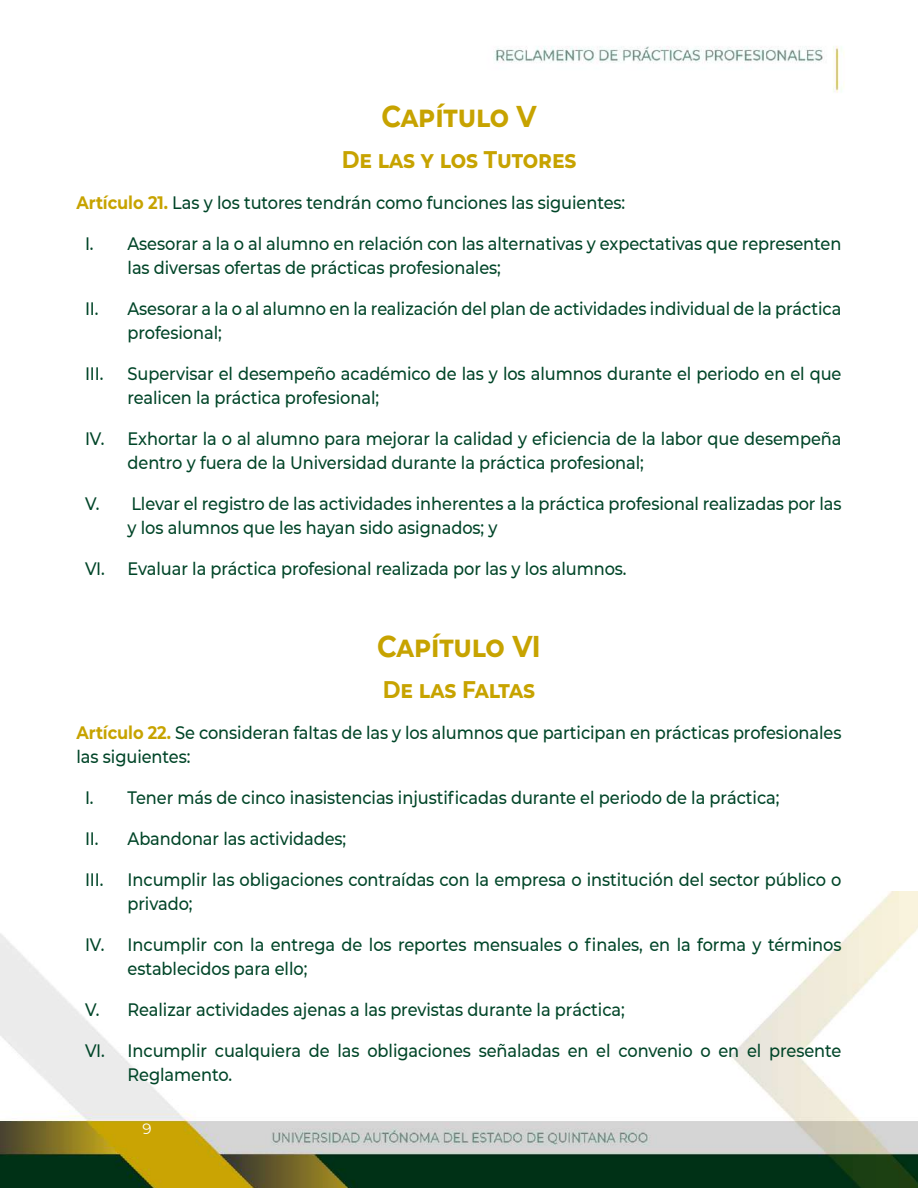
<style>
.page{position:relative;width:918px;height:1188px;background:#fff}
.page>*{position:absolute;margin:0;border:0;box-sizing:border-box;transform-origin:0 0}
.t1{font:700 30px "Montserrat";letter-spacing:.005em;color:#c7a300;scale:.9 1}
.t2{font:700 24px "Montserrat";letter-spacing:.035em;color:#c7a300;scale:.9 1}
.t3{font:500 18px/24px "Montserrat";letter-spacing:-.005em;color:#004528;scale:.9 1}
.t4{font:15px "Montserrat";color:#fff}
.s1{font-weight:700;color:#c7a300}
</style>
<div class="page">
<img style="left:0;top:892px;width:918px;height:296px">
<img style="left:494px;top:46px;width:350px;height:47px">
<h1 class="t1" style="left:381px;top:95px;width:174px">Capítulo V</h1>
<h2 class="t2" style="left:342px;top:142px;width:262px">De las y los Tutores</h2>
<p class="t3" style="left:77px;top:190px;width:611px"><span class="s1">Artículo 21.</span> Las y los tutores tendrán como funciones las siguientes:</p>
<p class="t3" style="left:128px;top:231px;width:795px;text-indent:-43px">I. Asesorar a la o al alumno en relación con las alternativas y expectativas que representen las diversas ofertas de prácticas profesionales;</p>
<p class="t3" style="left:128px;top:296px;width:795px;text-indent:-43px">II. Asesorar a la o al alumno en la realización del plan de actividades individual de la práctica profesional;</p>
<p class="t3" style="left:85px;top:361px;width:22px">III.</p>
<p class="t3" style="left:128px;top:361px;width:795px">Supervisar el desempeño académico de las y los alumnos durante el periodo en el que realicen la práctica profesional;</p>
<p class="t3" style="left:128px;top:426px;width:795px;text-indent:-43px">IV. Exhortar la o al alumno para mejorar la calidad y eficiencia de la labor que desempeña dentro y fuera de la Universidad durante la práctica profesional;</p>
<p class="t3" style="left:128px;top:491px;width:795px;text-indent:-43px">V. Llevar el registro de las actividades inherentes a la práctica profesional realizadas por las y los alumnos que les hayan sido asignados; y</p>
<p class="t3" style="left:85px;top:556px;width:603px">VI. Evaluar la práctica profesional realizada por las y los alumnos.</p>
<h1 class="t1" style="left:377px;top:625px;width:183px">Capítulo VI</h1>
<h2 class="t2" style="left:383px;top:672px;width:171px">De las Faltas</h2>
<p class="t3" style="left:77px;top:720px;width:851px"><span class="s1">Artículo 22.</span> Se consideran faltas de las y los alumnos que participan en prácticas profesionales las siguientes:</p>
<p class="t3" style="left:85px;top:785px;width:773px">I. Tener más de cinco inasistencias injustificadas durante el periodo de la práctica;</p>
<p class="t3" style="left:85px;top:826px;width:292px">II. Abandonar las actividades;</p>
<p class="t3" style="left:85px;top:867px;width:22px">III.</p>
<p class="t3" style="left:128px;top:867px;width:795px">Incumplir las obligaciones contraídas con la empresa o institución del sector público o privado;</p>
<p class="t3" style="left:128px;top:932px;width:795px;text-indent:-43px">IV. Incumplir con la entrega de los reportes mensuales o finales, en la forma y términos establecidos para ello;</p>
<p class="t3" style="left:85px;top:997px;width:601px">V. Realizar actividades ajenas a las previstas durante la práctica;</p>
<p class="t3" style="left:128px;top:1038px;width:795px;text-indent:-43px">VI. Incumplir cualquiera de las obligaciones señaladas en el convenio o en el presente<br>Reglamento.</p>
<p class="t4" style="left:142px;top:1119px;width:11px">9</p>
</div>
